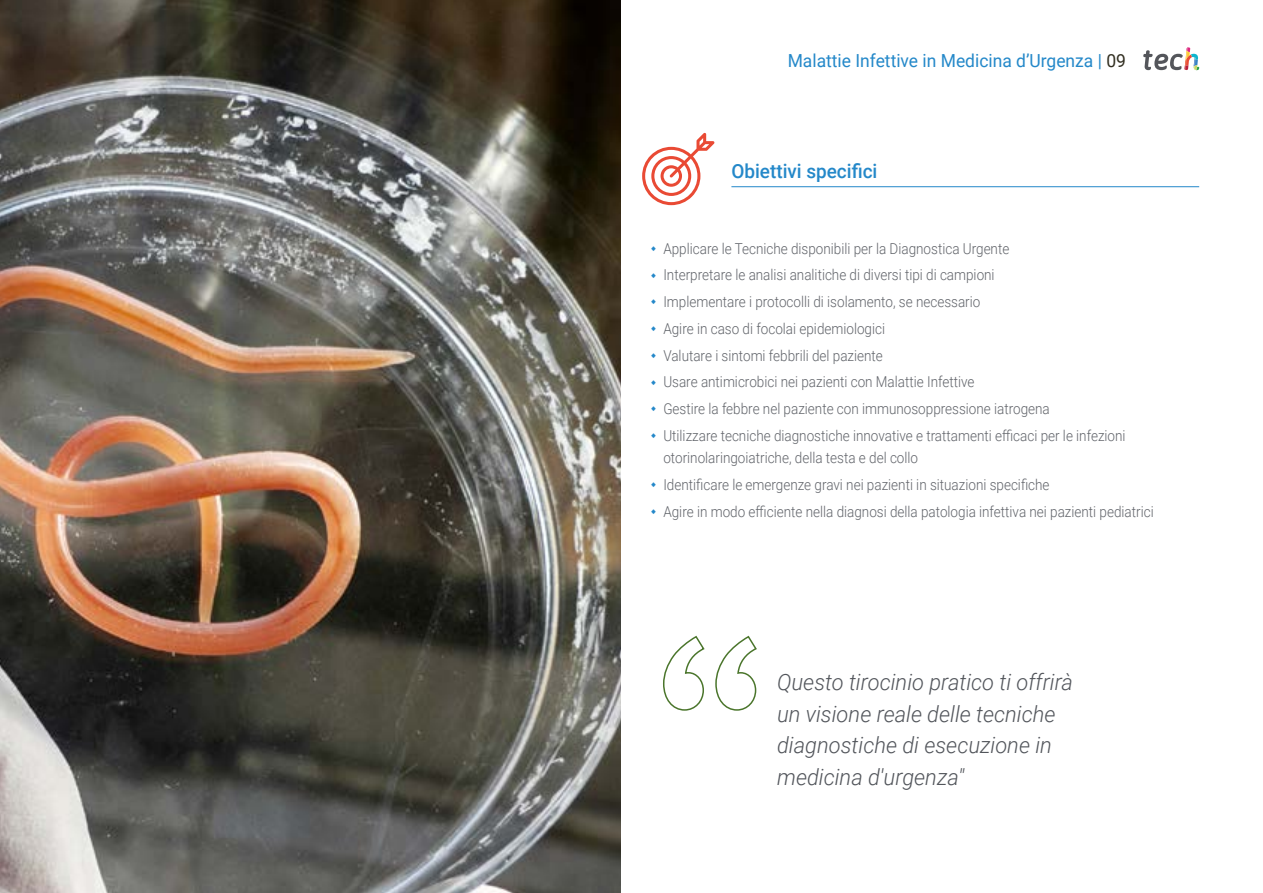
<style>
.page{position:relative;width:1263px;height:893px;background:#fff}
.page>*{position:absolute;margin:0;border:0;box-sizing:border-box;transform-origin:0 0}
.t1{font:italic 300 22.5px/31.5px "Roboto";color:#52555b}
.t2{font:500 19.5px "Roboto";color:#2488c9}
.t3{font:18px "Roboto";color:#2488c9}
.t4{font:300 15px/26.7px "Roboto";color:#61646a;scale:.9 1}
.s1{color:#312e20}
</style>
<div class="page">
<img style="left:0;top:0;width:621px;height:893px">
<svg style="left:1143px;top:47px;width:56px;height:24px"></svg>
<hr style="left:731px;top:186px;width:468px;height:1px;background:#2488c9">
<svg style="left:642px;top:133px;width:72px;height:72px"></svg>
<svg style="left:663px;top:635px;width:94px;height:76px"></svg>
<p class="t3" style="left:788px;top:48px;width:340px">Malattie Infettive in Medicina d’Urgenza | <span class="s1">09</span></p>
<h2 class="t2" style="left:731px;top:158px;width:147px">Obiettivi specifici</h2>
<p class="t4" style="left:663px;top:234px;width:515px">Applicare le Tecniche disponibili per la Diagnostica Urgente<br>Interpretare le analisi analitiche di diversi tipi di campioni<br>Implementare i protocolli di isolamento, se necessario<br>Agire in caso di focolai epidemiologici<br>Valutare i sintomi febbrili del paziente<br>Usare antimicrobici nei pazienti con Malattie Infettive<br>Gestire la febbre nel paziente con immunosoppressione iatrogena<br>Utilizzare tecniche diagnostiche innovative e trattamenti efficaci per le infezioni</p>
<p class="t4" style="left:663px;top:444px;width:546px">otorinolaringoiatriche, della testa e del collo<br>Identificare le emergenze gravi nei pazienti in situazioni specifiche<br>Agire in modo efficiente nella diagnosi della patologia infettiva nei pazienti pediatrici</p>
<h1 class="t1" style="left:777px;top:666px;width:297px">Questo tirocinio pratico ti offrirà un visione reale delle tecniche diagnostiche di esecuzione in medicina d'urgenza"</h1>
</div>
